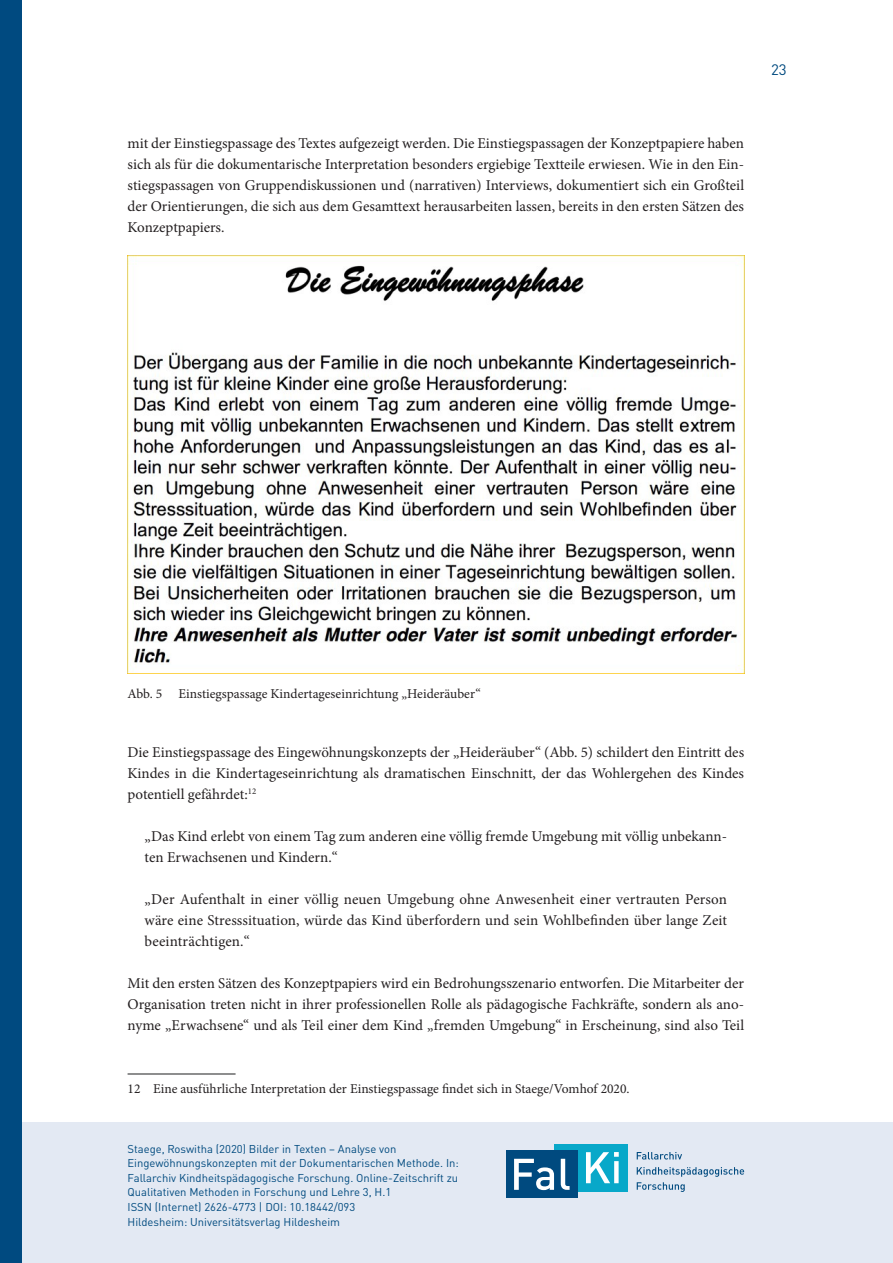
<style>
.page{position:relative;width:893px;height:1263px;background:#fff}
.page>*{position:absolute;margin:0;border:0;box-sizing:border-box;transform-origin:0 0}
.Zitat{font:15px/21px "Minion Pro";color:#231f20;text-align:justify}
.t1{font:15px "DIN Pro";color:#004a7f}
.Fußnotentext{font:13.5px "Minion Pro";color:#231f20}
.Beschriftung__Abbild{font:13.5px "Minion Pro";letter-spacing:-.005em;color:#231f20}
.t2{font:11.25px/14.7px "DIN Pro";color:#004a7f}
</style>
<div class="page">
<div style="left:0;top:1123px;width:893px;height:140px;background:#e3e9f3"></div>
<div style="left:554px;top:1144px;width:74px;height:47px;background:#08a8c9"></div>
<div style="left:506px;top:1150px;width:72px;height:48px;background:#004a7f"></div>
<svg style="left:586px;top:1152px;width:33px;height:31px"></svg>
<svg style="left:637px;top:1167px;width:107px;height:25px"></svg>
<svg style="left:637px;top:1152px;width:45px;height:7px"></svg>
<svg style="left:514px;top:1159px;width:56px;height:31px"></svg>
<img style="left:128px;top:256px;width:616px;height:417px">
<hr style="left:128px;top:1073px;width:108px;height:1px;background:#1d1e1f">
<div style="left:0;top:0;width:21px;height:1263px;background:#004a80"></div>
<p class="Zitat" style="left:128px;top:133px;width:618px">mit der Einstiegspassage des Textes aufgezeigt werden. Die Einstiegspassagen der Konzeptpapiere haben sich als für die dokumentarische Interpretation besonders ergiebige Textteile erwiesen. Wie in den Ein&shy;stiegspassagen von Gruppendiskussionen und (narrativen) Interviews, dokumentiert sich ein Großteil der Orientierungen, die sich aus dem Gesamttext herausarbeiten lassen, bereits in den ersten Sätzen des Konzeptpapiers.</p>
<p class="t1" style="left:771px;top:58px;width:17px">23</p>
<p class="Beschriftung__Abbild" style="left:128px;top:685px;width:355px">Abb. 5 Einstiegspassage Kindertageseinrichtung „Heideräuber“</p>
<p class="Zitat" style="left:128px;top:742px;width:618px">Die Einstiegspassage des Eingewöhnungskonzepts der „Heideräuber“ (Abb. 5) schildert den Eintritt des Kindes in die Kindertageseinrichtung als dramatischen Einschnitt, der das Wohlergehen des Kindes potentiell gefährdet:<sup>12</sup></p>
<p class="Zitat" style="left:145px;top:826px;width:584px">„Das Kind erlebt von einem Tag zum anderen eine völlig fremde Umgebung mit völlig unbekann&shy;ten Erwachsenen und Kindern.“</p>
<p class="Zitat" style="left:145px;top:889px;width:584px">„Der Aufenthalt in einer völlig neuen Umgebung ohne Anwesenheit einer vertrauten Person wäre eine Stresssituation, würde das Kind überfordern und sein Wohlbefinden über lange Zeit beeinträchtigen.“</p>
<p class="Zitat" style="left:128px;top:973px;width:618px">Mit den ersten Sätzen des Konzeptpapiers wird ein Bedrohungsszenario entworfen. Die Mitarbeiter der Organisation treten nicht in ihrer professionellen Rolle als pädagogische Fachkräfte, sondern als ano&shy;nyme „Erwachsene“ und als Teil einer dem Kind „fremden Umgebung“ in Erscheinung, sind also Teil</p>
<p class="Fußnotentext" style="left:128px;top:1079px;width:504px">12 Eine ausführliche Interpretation der Einstiegspassage findet sich in Staege/Vomhof 2020.</p>
<p class="t2" style="left:128px;top:1140px;width:333px">Staege, Roswitha (2020) Bilder in Texten – Analyse von Eingewöhnungskonzepten mit der Dokumentarischen Methode. In:<br>Fallarchiv Kindheitspädagogische Forschung. Online-Zeitschrift zu Qualitativen Methoden in Forschung und Lehre 3, H.1<br>ISSN (Internet) 2626-4773 | DOI: 10.18442/093<br>Hildesheim: Universitätsverlag Hildesheim</p>
</div>
